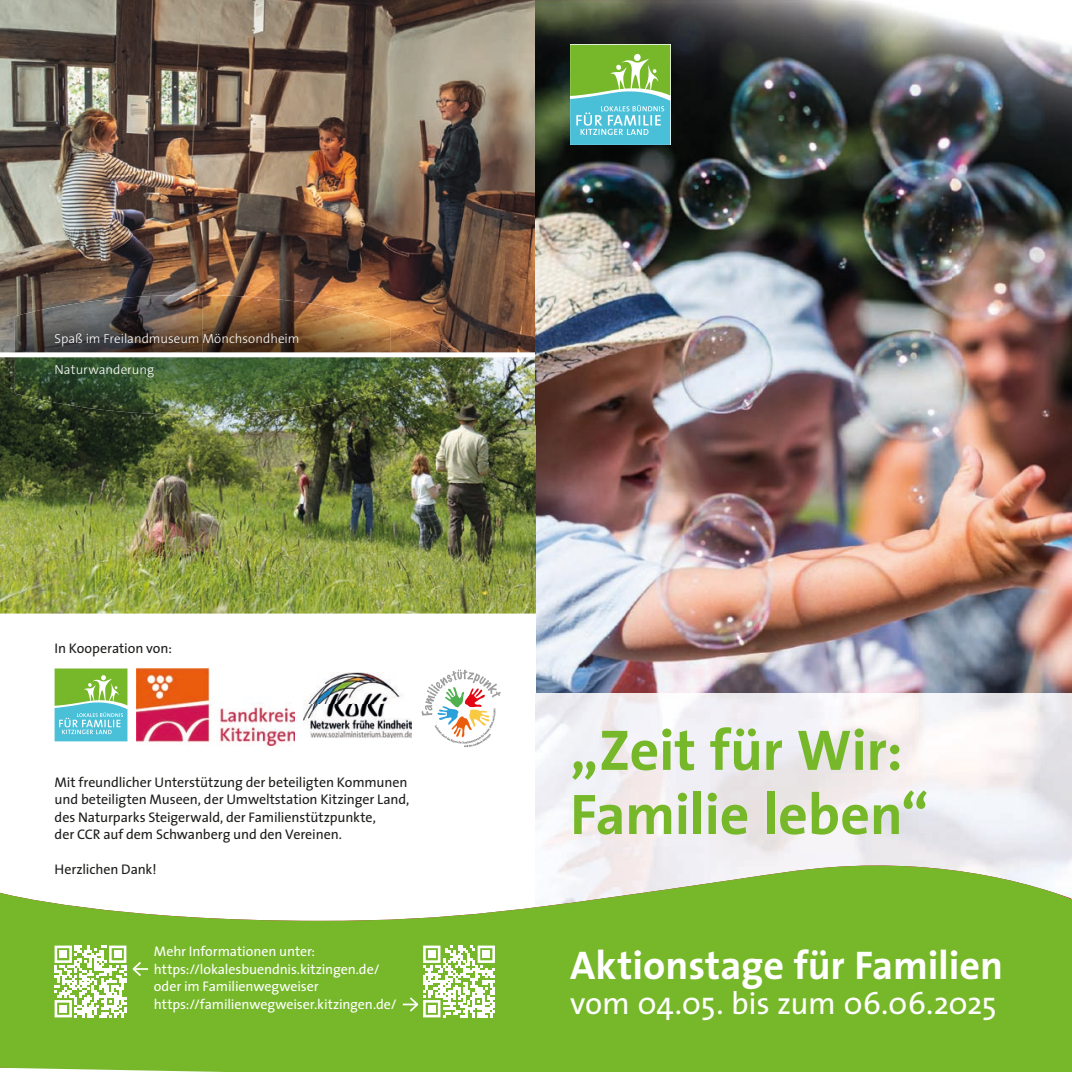
<style>
.page{position:relative;width:1072px;height:1072px;background:#fff}
.page>*{position:absolute;margin:0;border:0;box-sizing:border-box;transform-origin:0 0}
.t1{font:700 57.75px/64px "The Sans";letter-spacing:-.005em;color:#76b82a}
.t2{font:700 40.25px "The Sans";letter-spacing:-.005em;color:#fff}
.t3{font:31.5px "The Sans";letter-spacing:-.015em;color:#fff}
.t4{font:14px/17.5px "The Sans";letter-spacing:-.005em;color:#1d1d1b}
.t5{font:14px/17.5px "The Sans";letter-spacing:-.005em;color:#fff}
.t6{font:300 13.12px "The Sans B3";color:#fff}
</style>
<div class="page">
<img style="left:0;top:0;width:536px;height:352px">
<img style="left:0;top:357px;width:536px;height:256px">
<img style="left:536px;top:0;width:416px;height:693px">
<img style="left:952px;top:20px;width:119px;height:673px">
<svg style="left:0;top:865px;width:1071px;height:206px;fill:#76b82a"></svg>
<svg style="left:570px;top:45px;width:100px;height:100px;background:#75c494"></svg>
<img style="left:304px;top:672px;width:107px;height:66px">
<img style="left:136px;top:668px;width:159px;height:77px">
<svg style="left:55px;top:668px;width:72px;height:73px;background:#77c594"></svg>
<svg style="left:421px;top:669px;width:79px;height:78px"></svg>
<img style="left:15px;top:295px;width:375px;height:57px">
<img style="left:390px;top:322px;width:63px;height:30px">
<img style="left:15px;top:357px;width:438px;height:58px">
<svg style="left:55px;top:945px;width:93px;height:72px"></svg>
<svg style="left:403px;top:945px;width:92px;height:72px"></svg>
<p class="t6" style="left:55px;top:332px;width:246px">Spaß im Freilandmuseum Mönchsondheim</p>
<p class="t6" style="left:55px;top:363px;width:101px">Naturwanderung</p>
<p class="t4" style="left:55px;top:639px;width:119px">In Kooperation von:</p>
<p class="t4" style="left:55px;top:772px;width:356px">Mit freundlicher Unterstützung der beteiligten Kommunen und beteiligten Museen, der Umweltstation Kitzinger Land, des Naturparks Steigerwald, der Familienstützpunkte,<br>der CCR auf dem Schwanberg und den Vereinen.</p>
<p class="t4" style="left:55px;top:860px;width:103px">Herzlichen Dank!</p>
<p class="t5" style="left:154px;top:942px;width:244px">Mehr Informationen unter: https://lokalesbuendnis.kitzingen.de/ oder im Familienwegweiser https://familienwegweiser.kitzingen.de/</p>
<h1 class="t1" style="left:570px;top:716px;width:360px">„Zeit für Wir:<br>Familie leben“</h1>
<h2 class="t2" style="left:570px;top:931px;width:434px">Aktionstage für Familien</h2>
<h3 class="t3" style="left:570px;top:977px;width:428px">vom 04.05. bis zum 06.06.2025</h3>
</div>
